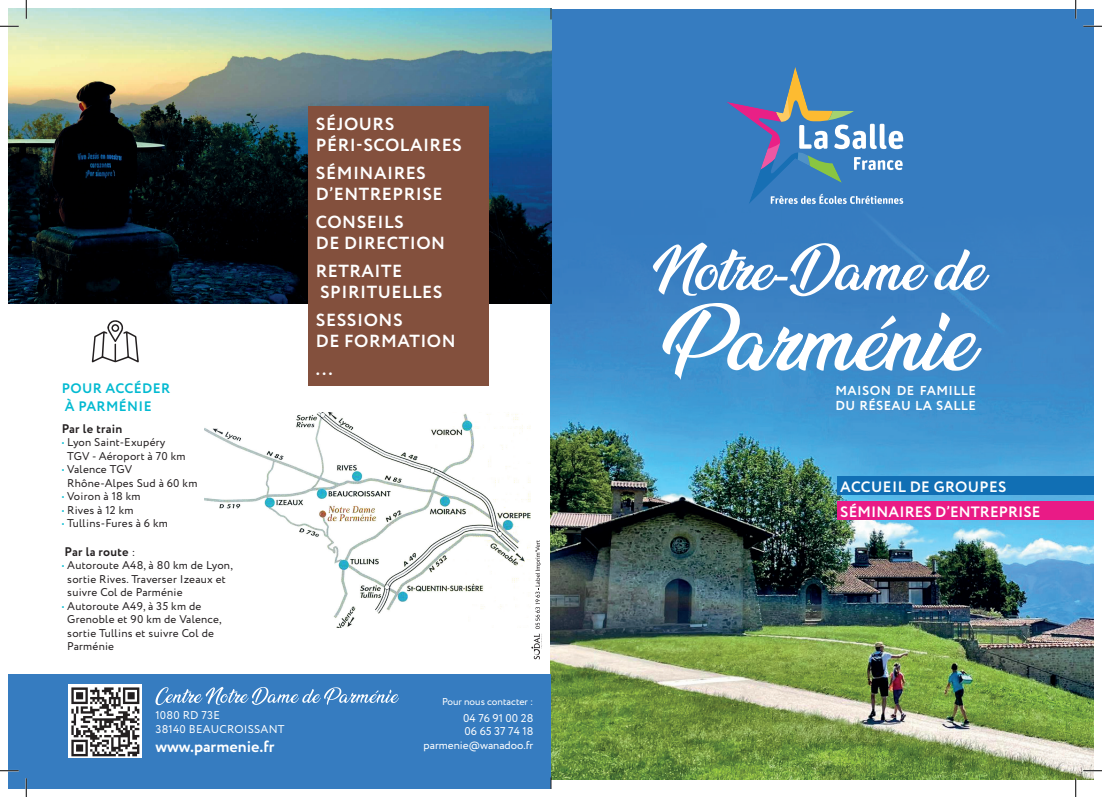
<style>
.page{position:relative;width:1102px;height:797px;background:#fff}
.page>*{position:absolute;margin:0;border:0;box-sizing:border-box;transform-origin:0 0}
.t1{font:700 17.5px/21px "Circe";letter-spacing:.03em;color:#fff}
.t2{font:700 16.25px "Circe";color:#fff}
.t3{font:700 15px/25.1px "Circe";letter-spacing:.01em;color:#fff}
.t4{font:700 13.75px/18px "Circe";letter-spacing:.03em;color:#03bad1}
.t5{font:700 13px/15.6px "Circe";letter-spacing:.03em;color:#fff}
.t6{font:700 12.5px "Circe";letter-spacing:.02em;color:#231f20}
.t7{font:11.25px/13.5px "Circe";letter-spacing:.02em;color:#231f20}
.t8{font:11.25px/13.5px "Circe";color:#fff;text-align:right}
.t9{font:11.25px/13.5px "Circe";letter-spacing:.02em;color:#fff}
.t10{font:10px "Circe";color:#fff}
.s1{color:#03bad1}
.s2{font-weight:400;font-size:11.25px}
</style>
<div class="page">
<div style="left:551px;top:9px;width:542px;height:428px;background:#367cc0"></div>
<img style="left:551px;top:201px;width:542px;height:578px">
<svg style="left:662px;top:303px;width:319px;height:77px"></svg>
<svg style="left:652px;top:242px;width:337px;height:54px"></svg>
<svg style="left:726px;top:67px;width:177px;height:137px"></svg>
<div style="left:836px;top:476px;width:257px;height:19px;background:#116fb4"></div>
<div style="left:836px;top:501px;width:257px;height:19px;background:#e91b86"></div>
<img style="left:9px;top:9px;width:542px;height:294px">
<div style="left:309px;top:106px;width:180px;height:279px;background:#83503d"></div>
<img style="left:205px;top:412px;width:325px;height:215px">
<div style="left:9px;top:674px;width:542px;height:114px;background:#367cc0"></div>
<svg style="left:155px;top:686px;width:244px;height:19px"></svg>
<svg style="left:92px;top:320px;width:47px;height:42px"></svg>
<svg style="left:531px;top:540px;width:11px;height:119px"></svg>
<img style="left:68px;top:684px;width:74px;height:74px">
<svg style="left:0;top:25px;width:19px;height:2px"></svg>
<svg style="left:1083px;top:25px;width:18px;height:2px"></svg>
<svg style="left:0;top:770px;width:19px;height:1px"></svg>
<svg style="left:1083px;top:770px;width:18px;height:1px"></svg>
<svg style="left:25px;top:0;width:2px;height:19px"></svg>
<svg style="left:25px;top:778px;width:2px;height:19px"></svg>
<svg style="left:1075px;top:0;width:1px;height:19px"></svg>
<svg style="left:1074px;top:778px;width:2px;height:19px"></svg>
<p class="t4" style="left:62px;top:379px;width:110px">POUR ACCÉDER<br>À PARMÉNIE</p>
<p class="t6" style="left:62px;top:420px;width:62px">Par le train</p>
<p class="t7" style="left:67px;top:436px;width:120px;text-indent:-6px"><span class="s1">•</span> Lyon Saint-Exupéry<br>TGV - Aéroport à 70 km</p>
<p class="t7" style="left:67px;top:463px;width:132px;text-indent:-6px"><span class="s1">•</span> Valence TGV<br>Rhône-Alpes Sud à 60 km</p>
<p class="t7" style="left:62px;top:490px;width:80px"><span class="s1">•</span> Voiron à 18 km</p>
<p class="t7" style="left:62px;top:503px;width:73px"><span class="s1">•</span> Rives à 12 km</p>
<p class="t7" style="left:62px;top:517px;width:108px"><span class="s1">•</span> Tullins-Fures à 6 km</p>
<p class="t6" style="left:65px;top:543px;width:72px">Par la route <span class="s2">:</span></p>
<p class="t7" style="left:67px;top:559px;width:167px;text-indent:-6px"><span class="s1">•</span> Autoroute A48, à 80 km de Lyon, sortie Rives. Traverser Izeaux et suivre Col de Parménie</p>
<p class="t7" style="left:67px;top:599px;width:156px;text-indent:-6px"><span class="s1">•</span> Autoroute A49, à 35 km de<br>Grenoble et 90 km de Valence, sortie Tullins et suivre Col de<br>Parménie</p>
<p class="t9" style="left:155px;top:709px;width:131px">1080 RD 73E<br>38140 BEAUCROISSANT</p>
<h2 class="t2" style="left:155px;top:736px;width:120px">www.parmenie.fr</h2>
<h1 class="t1" style="left:316px;top:114px;width:147px">SÉJOURS<br>PÉRI-SCOLAIRES</h1>
<h1 class="t1" style="left:316px;top:163px;width:128px">SÉMINAIRES<br>D’ENTREPRISE</h1>
<h1 class="t1" style="left:316px;top:212px;width:131px">CONSEILS<br>DE DIRECTION</h1>
<h1 class="t1" style="left:316px;top:261px;width:128px">RETRAITE<br>SPIRITUELLES</h1>
<h1 class="t1" style="left:316px;top:310px;width:141px">SESSIONS<br>DE FORMATION</h1>
<h1 class="t1" style="left:316px;top:360px;width:18px">...</h1>
<p class="t10" style="left:442px;top:695px;width:93px">Pour nous contacter :</p>
<p class="t8" style="left:423px;top:711px;width:111px">04 76 91 00 28<br>06 65 37 74 18 parmenie@wanadoo.fr</p>
<p class="t5" style="left:835px;top:383px;width:142px">MAISON DE FAMILLE<br>DU RÉSEAU LA SALLE</p>
<h3 class="t3" style="left:840px;top:474px;width:202px">ACCUEIL DE GROUPES<br>SÉMINAIRES D’ENTREPRISE</h3>
</div>
